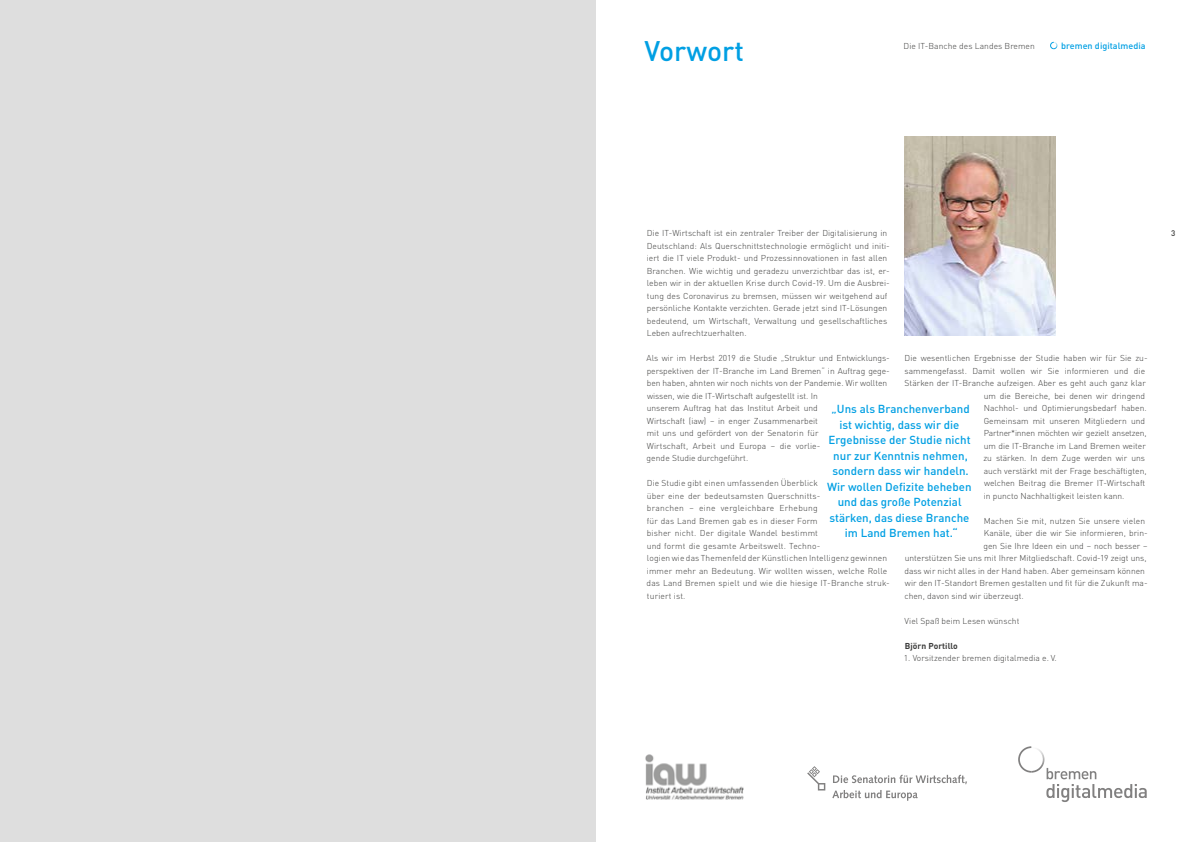
<style>
.page{position:relative;width:1191px;height:842px;background:#fff}
.page>*{position:absolute;margin:0;border:0;box-sizing:border-box;transform-origin:0 0}
.t1{font:500 28px "DINOT";color:#009fe3}
.t2{font:500 11.5px/15.5px "DINOT";color:#009fe3;text-align:center}
.t3{font:500 9px "DINOT";letter-spacing:.005em;color:#009fe3}
.t4{font:300 8.5px/12.5px "DINOT";letter-spacing:.005em;color:#3c3c3b}
.t5{font:300 8.5px "DINOT";letter-spacing:-.02em;color:#3c3c3b}
.t6{font:700 8.5px "DINOT";letter-spacing:.005em;color:#3c3c3b}
.t7{font:500 8px "DINOT";color:#3c3c3b}
</style>
<div class="page">
<svg style="left:1050px;top:41px;width:8px;height:9px"></svg>
<img style="left:645px;top:754px;width:99px;height:46px">
<img style="left:904px;top:136px;width:151px;height:200px">
<div style="left:0;top:0;width:595px;height:842px;background:#dedede"></div>
<svg style="left:807px;top:766px;width:18px;height:24px"></svg>
<svg style="left:833px;top:775px;width:134px;height:9px"></svg>
<svg style="left:832px;top:790px;width:86px;height:11px"></svg>
<svg style="left:1018px;top:746px;width:128px;height:56px"></svg>
<h1 class="t1" style="left:644px;top:33px;width:101px">Vorwort</h1>
<p class="t4" style="left:903px;top:39px;width:133px">Die IT-Banche des Landes Bremen</p>
<p class="t3" style="left:1061px;top:40px;width:86px">bremen digitalmedia</p>
<p class="t4" style="left:647px;top:227px;width:245px">Die IT-Wirtschaft ist ein zentraler Treiber der Digitalisierung in Deutschland: Als Querschnittstechnologie ermöglicht und initi&shy;iert die IT viele Produkt- und Prozessinnovationen in fast allen Branchen. Wie wichtig und geradezu unverzichtbar das ist, er&shy;leben wir in der aktuellen Krise durch Covid-19. Um die Ausbrei&shy;tung des Coronavirus zu bremsen, müssen wir weitgehend auf persönliche Kontakte verzichten. Gerade jetzt sind IT-Lösungen bedeutend, um Wirtschaft, Verwaltung und gesellschaftliches Leben aufrechtzuerhalten.</p>
<p class="t4" style="left:646px;top:352px;width:245px">Als wir im Herbst 2019 die Studie „Struktur und Entwicklungs&shy;perspektiven der IT-Branche im Land Bremen“ in Auftrag gege&shy;ben haben, ahnten wir noch nichts von der Pandemie. Wir wollten wissen, wie die IT-Wirtschaft aufgestellt ist. In<br>unserem Auftrag hat das Institut Arbeit und<br>Wirtschaft (iaw) – in enger Zusammenarbeit<br>mit uns und gefördert von der Senatorin für<br>Wirtschaft, Arbeit und Europa – die vorlie-<br>gende Studie durchgeführt.</p>
<p class="t4" style="left:646px;top:477px;width:245px">Die Studie gibt einen umfassenden Überblick<br>über eine der bedeutsamsten Querschnitts-<br>branchen – eine vergleichbare Erhebung<br>für das Land Bremen gab es in dieser Form<br>bisher nicht. Der digitale Wandel bestimmt<br>und formt die gesamte Arbeitswelt. Techno-<br>logien wie das Themenfeld der Künstlichen Intelligenz gewinnen immer mehr an Bedeutung. Wir wollten wissen, welche Rolle das Land Bremen spielt und wie die hiesige IT-Branche struk&shy;turiert ist.</p>
<p class="t4" style="left:904px;top:352px;width:245px">Die wesentlichen Ergebnisse der Studie haben wir für Sie zu-</p>
<p class="t4" style="left:904px;top:364px;width:242px">sammengefasst. Damit wollen wir Sie informieren und die</p>
<p class="t4" style="left:904px;top:377px;width:243px">Stärken der IT-Branche aufzeigen. Aber es geht auch ganz klar</p>
<p class="t4" style="left:983px;top:389px;width:163px">um die Bereiche, bei denen wir dringend</p>
<p class="t4" style="left:983px;top:402px;width:164px">Nachhol- und Optimierungsbedarf haben.</p>
<p class="t4" style="left:983px;top:414px;width:163px">Gemeinsam mit unseren Mitgliedern und</p>
<p class="t5" style="left:983px;top:428px;width:164px">Partner*innen möchten wir gezielt ansetzen,</p>
<p class="t4" style="left:983px;top:439px;width:163px">um die IT-Branche im Land Bremen weiter</p>
<p class="t4" style="left:983px;top:452px;width:163px">zu stärken. In dem Zuge werden wir uns</p>
<p class="t4" style="left:983px;top:464px;width:164px">auch verstärkt mit der Frage beschäftigten,</p>
<p class="t4" style="left:984px;top:477px;width:163px">welchen Beitrag die Bremer IT-Wirtschaft</p>
<p class="t4" style="left:983px;top:489px;width:142px">in puncto Nachhaltigkeit leisten kann.</p>
<p class="t4" style="left:983px;top:514px;width:163px">Machen Sie mit, nutzen Sie unsere vielen</p>
<p class="t4" style="left:983px;top:527px;width:165px">Kanäle, über die wir Sie informieren, brin-</p>
<p class="t4" style="left:983px;top:539px;width:165px">gen Sie Ihre Ideen ein und – noch besser –</p>
<p class="t4" style="left:904px;top:552px;width:243px">unterstützen Sie uns mit Ihrer Mitgliedschaft. Covid-19 zeigt uns,</p>
<p class="t4" style="left:904px;top:564px;width:242px">dass wir nicht alles in der Hand haben. Aber gemeinsam können</p>
<p class="t4" style="left:905px;top:577px;width:244px">wir den IT-Standort Bremen gestalten und fit für die Zukunft ma-</p>
<p class="t4" style="left:904px;top:589px;width:121px">chen, davon sind wir überzeugt.</p>
<p class="t4" style="left:904px;top:614px;width:116px">Viel Spaß beim Lesen wünscht</p>
<p class="t6" style="left:905px;top:640px;width:54px">Björn Portillo</p>
<p class="t4" style="left:903px;top:652px;width:154px">1. Vorsitzender bremen digitalmedia e. V.</p>
<h2 class="t2" style="left:827px;top:401px;width:146px">„Uns als Branchenverband ist wichtig, dass wir die<br>Ergebnisse der Studie nicht nur zur Kenntnis nehmen, sondern dass wir handeln.<br>Wir wollen Defizite beheben und das große Potenzial stärken, das diese Branche im Land Bremen hat.“</h2>
<p class="t7" style="left:1171px;top:228px;width:6px">3</p>
</div>
